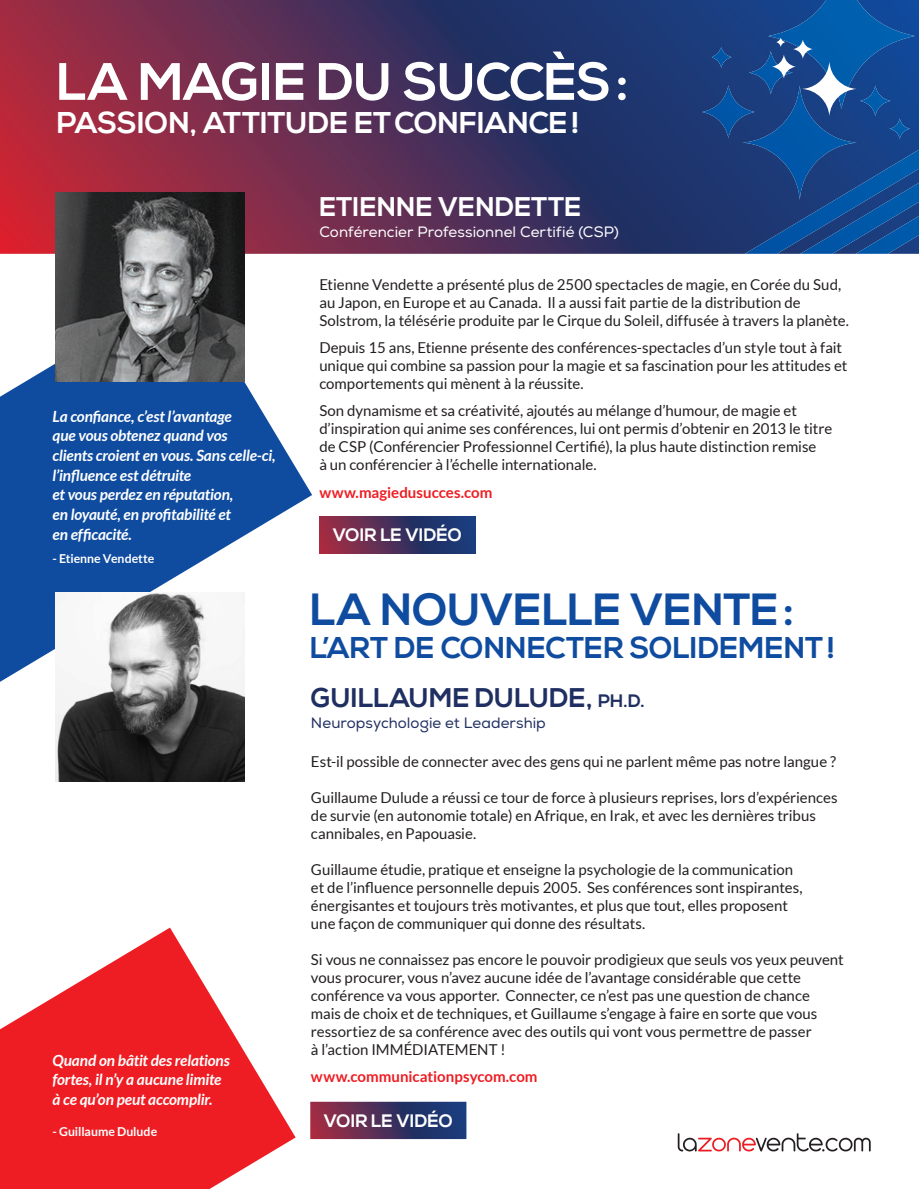
<style>
.page{position:relative;width:919px;height:1189px;background:#fff}
.page>*{position:absolute;margin:0;border:0;box-sizing:border-box;transform-origin:0 0}
.t1{font:700 52.5px "Nexa";color:#fff}
.t2{font:700 45px "Nexa";letter-spacing:-.015em;color:#0f4ca0}
.t3{font:700 30px "Nexa";color:#fff}
.t4{font:700 30px "Nexa";letter-spacing:.005em;color:#0f4ca0}
.t5{font:700 27px "Nexa";letter-spacing:.005em;color:#1f2f61}
.t6{font:700 27px "Nexa";letter-spacing:.01em;color:#fff}
.t7{font:700 18px "Nexa";letter-spacing:.005em;color:#fff}
.t8{font:italic 700 15.45px/19.6px "Lato";letter-spacing:-.01em;color:#fff}
.t9{font:15px/18px "Lato";color:#231f20}
.t10{font:700 15px "Lato";color:#ee1d23}
.t11{font:15px "Nexa";letter-spacing:.005em;color:#fff}
.t12{font:15px "Nexa";letter-spacing:.005em;color:#1f2f61}
.t13{font:700 12.3px "Lato";color:#fff}
.s1{font-size:18px}
</style>
<div class="page">
<svg style="left:0;top:927px;width:295px;height:261px;fill:#ee1d23"></svg>
<svg style="left:0;top:0;width:520px;height:254px;background:#702d4f"></svg>
<svg style="left:677px;top:1133px;width:193px;height:18px"></svg>
<svg style="left:0;top:285px;width:312px;height:399px;fill:#0f4ca0"></svg>
<img style="left:56px;top:192px;width:189px;height:189px">
<img style="left:56px;top:592px;width:189px;height:189px">
<svg style="left:319px;top:516px;width:156px;height:37px;background:#4b315d"></svg>
<svg style="left:310px;top:1101px;width:156px;height:37px;background:#4f3561"></svg>
<svg style="left:520px;top:0;width:398px;height:254px;background:#1c407e"></svg>
<h1 class="t1" style="left:57px;top:51px;width:573px">LA MAGIE DU SUCCÈS:</h1>
<h3 class="t3" style="left:57px;top:105px;width:524px">PASSION, ATTITUDE ET CONFIANCE!</h3>
<p class="t8" style="left:52px;top:406px;width:224px">La confiance, c’est l’avantage<br>que vous obtenez quand vos<br>clients croient en vous. Sans celle-ci, l’influence est détruite<br>et vous perdez en réputation,<br>en loyauté, en profitabilité et<br>en efficacité.</p>
<p class="t13" style="left:52px;top:551px;width:103px">- Etienne Vendette</p>
<p class="t8" style="left:52px;top:1050px;width:179px">Quand on bâtit des relations fortes, il n’y a aucune limite à ce qu’on peut accomplir.</p>
<p class="t13" style="left:52px;top:1124px;width:106px">- Guillaume Dulude</p>
<h3 class="t6" style="left:319px;top:191px;width:263px">ETIENNE VENDETTE</h3>
<p class="t11" style="left:319px;top:223px;width:301px">Conférencier Professionnel Certifié (CSP)</p>
<p class="t9" style="left:319px;top:275px;width:531px">Etienne Vendette a présenté plus de 2500 spectacles de magie, en Corée du Sud, au Japon, en Europe et au Canada. Il a aussi fait partie de la distribution de<br>Solstrom, la télésérie produite par le Cirque du Soleil, diffusée à travers la planète.</p>
<p class="t9" style="left:319px;top:338px;width:529px">Depuis 15 ans, Etienne présente des conférences-spectacles d’un style tout à fait unique qui combine sa passion pour la magie et sa fascination pour les attitudes et</p>
<p class="t9" style="left:319px;top:401px;width:514px">Son dynamisme et sa créativité, ajoutés au mélange d’humour, de magie et d’inspiration qui anime ses conférences, lui ont permis d’obtenir en 2013 le titre de CSP (Conférencier Professionnel Certifié), la plus haute distinction remise</p>
<p class="t9" style="left:319px;top:374px;width:266px">comportements qui mènent à la réussite.</p>
<p class="t9" style="left:319px;top:455px;width:279px">à un conférencier à l’échelle internationale.</p>
<p class="t10" style="left:319px;top:484px;width:174px">www.magiedusucces.com</p>
<p class="t7" style="left:333px;top:525px;width:131px">VOIR LE VIDÉO</p>
<h2 class="t2" style="left:310px;top:584px;width:485px">LA NOUVELLE VENTE:</h2>
<h3 class="t4" style="left:310px;top:630px;width:526px">L’ART DE CONNECTER SOLIDEMENT!</h3>
<h3 class="t5" style="left:311px;top:682px;width:335px">GUILLAUME DULUDE, <span class="s1">PH.D.</span></h3>
<p class="t12" style="left:311px;top:714px;width:236px">Neuropsychologie et Leadership</p>
<p class="t9" style="left:311px;top:752px;width:526px">Est-il possible de connecter avec des gens qui ne parlent même pas notre langue ?</p>
<p class="t9" style="left:311px;top:788px;width:528px">Guillaume Dulude a réussi ce tour de force à plusieurs reprises, lors d’expériences de survie (en autonomie totale) en Afrique, en Irak, et avec les dernières tribus cannibales, en Papouasie.</p>
<p class="t9" style="left:311px;top:860px;width:493px">Guillaume étudie, pratique et enseigne la psychologie de la communication et de l’influence personnelle depuis 2005. Ses conférences sont inspirantes, énergisantes et toujours très motivantes, et plus que tout, elles proposent une façon de communiquer qui donne des résultats.</p>
<p class="t9" style="left:311px;top:950px;width:534px">Si vous ne connaissez pas encore le pouvoir prodigieux que seuls vos yeux peuvent vous procurer, vous n’avez aucune idée de l’avantage considérable que cette conférence va vous apporter. Connecter, ce n’est pas une question de chance<br>mais de choix et de techniques, et Guillaume s’engage à faire en sorte que vous ressortiez de sa conférence avec des outils qui vont vous permettre de passer<br>à l’action IMMÉDIATEMENT !</p>
<p class="t10" style="left:311px;top:1068px;width:228px">www.communicationpsycom.com</p>
<p class="t7" style="left:324px;top:1110px;width:131px">VOIR LE VIDÉO</p>
</div>
